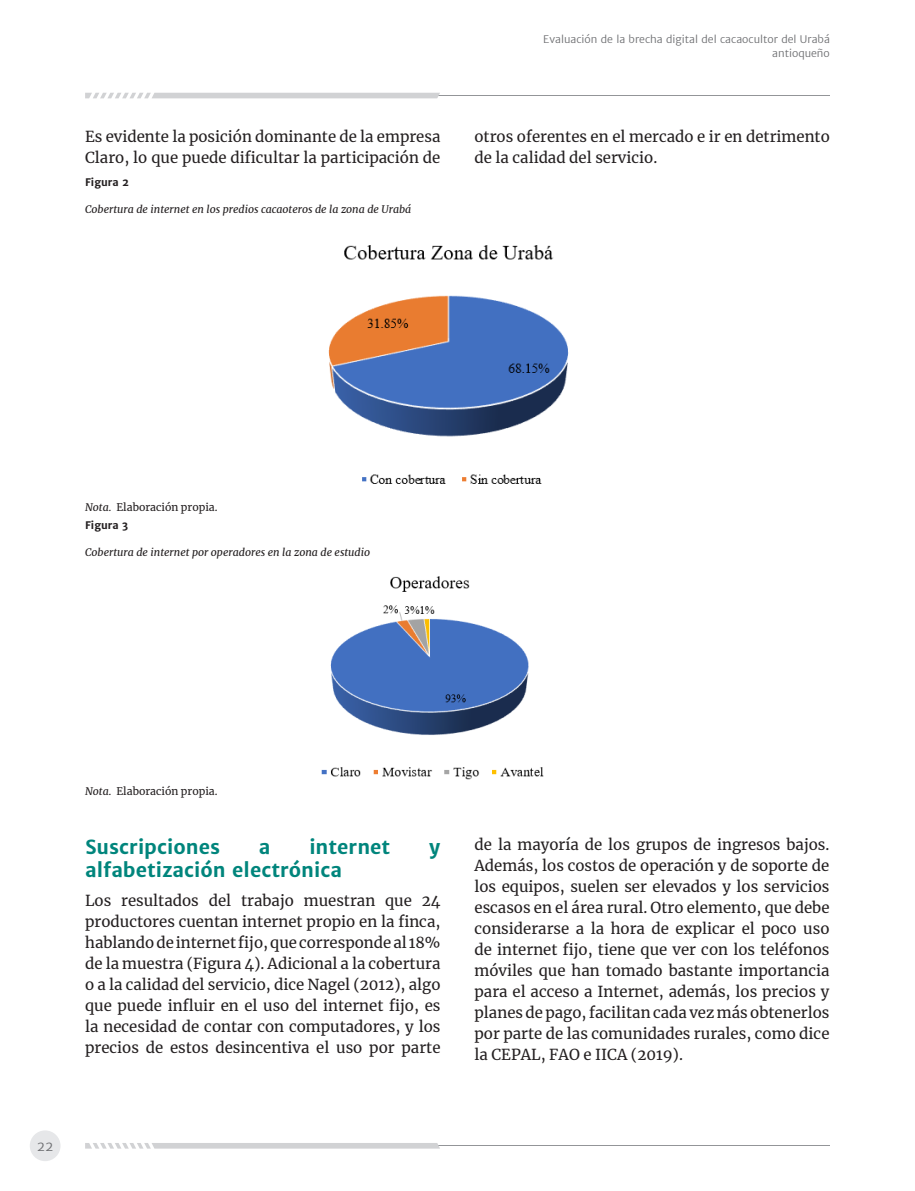
<style>
.page{position:relative;width:915px;height:1191px;background:#fff}
.page>*{position:absolute;margin:0;border:0;box-sizing:border-box;transform-origin:0 0}
.Cuerpo_parrafo___ini{font:700 19.5px "Merriweather Sans";color:#00857c}
.Cuerpo_parrafo___ini-2{font:15px/21px "Merriweather";color:#231f20}
.t1{font:300 13.5px "Merriweather Sans";color:#6c6d70}
.figura_y_tablas{font:italic 10.5px "Merriweather";color:#231f20}
.cabezote_der{font:300 10.5px/13.5px "Merriweather Sans";color:#6c6d70;text-align:right}
.figura_y_tablas-2{font:10.5px "Merriweather";color:#231f20}
.figura_y_tablas-3{font:700 10.5px "Merriweather Sans";color:#231f20}
.s1{font-style:italic}
.s2{font-family:"Merriweather Sans";font-style:italic}
</style>
<div class="page">
<div style="left:30px;top:1130px;width:30px;height:31px;background:#e6e7e9;border-radius:50%"></div>
<hr style="left:155px;top:95px;width:674px;height:1px;background:#939598">
<svg style="left:85px;top:93px;width:355px;height:5px;background:#d5d6d7"></svg>
<hr style="left:155px;top:1145px;width:674px;height:1px;background:#939598">
<svg style="left:85px;top:1143px;width:355px;height:5px;background:#d5d6d7"></svg>
<img style="left:328px;top:245px;width:241px;height:239px">
<img style="left:321px;top:576px;width:223px;height:204px">
<p class="cabezote_der" style="left:543px;top:32px;width:288px">Evaluación de la brecha digital del cacaocultor del Urabá antioqueño</p>
<p class="Cuerpo_parrafo___ini-2" style="left:85px;top:126px;width:357px">Es evidente la posición dominante de la empresa<br>Claro, lo que puede dificultar la participación de</p>
<p class="Cuerpo_parrafo___ini-2" style="left:474px;top:126px;width:357px">otros oferentes en el mercado e ir en detrimento de la calidad del servicio.</p>
<p class="figura_y_tablas-3" style="left:85px;top:175px;width:46px">Figura 2</p>
<p class="figura_y_tablas" style="left:85px;top:202px;width:327px">Cobertura de internet en los predios cacaoteros de la zona de Urabá</p>
<p class="figura_y_tablas-2" style="left:85px;top:500px;width:134px"><span class="s1">Nota</span><span class="s2">.</span> Elaboración propia.</p>
<p class="figura_y_tablas-3" style="left:85px;top:518px;width:45px">Figura 3</p>
<p class="figura_y_tablas" style="left:85px;top:545px;width:286px">Cobertura de internet por operadores en la zona de estudio</p>
<p class="figura_y_tablas-2" style="left:85px;top:784px;width:134px"><span class="s1">Nota</span><span class="s2">.</span> Elaboración propia.</p>
<p class="Cuerpo_parrafo___ini" style="left:85px;top:834px;width:136px">Suscripciones</p>
<p class="Cuerpo_parrafo___ini" style="left:259px;top:834px;width:13px">a</p>
<p class="Cuerpo_parrafo___ini" style="left:309px;top:834px;width:82px">internet</p>
<p class="Cuerpo_parrafo___ini" style="left:429px;top:834px;width:13px">y</p>
<p class="Cuerpo_parrafo___ini" style="left:85px;top:857px;width:258px">alfabetización electrónica</p>
<p class="Cuerpo_parrafo___ini-2" style="left:85px;top:890px;width:357px;text-align:justify">Los resultados del trabajo muestran que 24 productores cuentan internet propio en la finca, hablando de internet fijo, que corresponde al 18% de la muestra (Figura 4). Adicional a la cobertura o a la calidad del servicio, dice Nagel (2012), algo que puede influir en el uso del internet fijo, es la necesidad de contar con computadores, y los precios de estos desincentiva el uso por parte</p>
<p class="t1" style="left:37px;top:1137px;width:18px">22</p>
<p class="Cuerpo_parrafo___ini-2" style="left:474px;top:833px;width:356px;text-align:justify">de la mayoría de los grupos de ingresos bajos.<br>Además, los costos de operación y de soporte de los equipos, suelen ser elevados y los servicios escasos en el área rural. Otro elemento, que debe considerarse a la hora de explicar el poco uso de internet fijo, tiene que ver con los teléfonos móviles que han tomado bastante importancia para el acceso a Internet, además, los precios y planes de pago, facilitan cada vez más obtenerlos por parte de las comunidades rurales, como dice la CEPAL, FAO e IICA (2019).</p>
</div>
